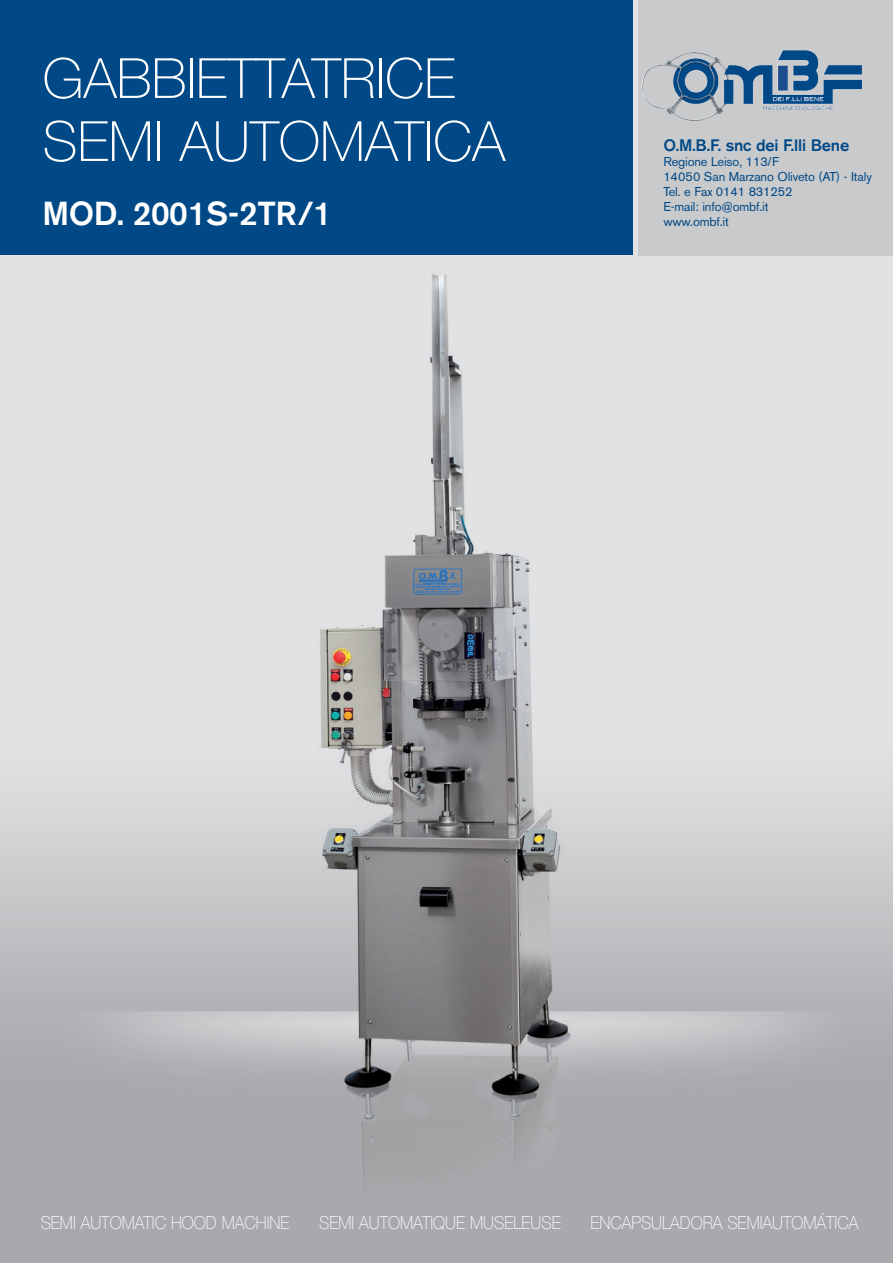
<style>
.page{position:relative;width:893px;height:1263px;background:#fff}
.page>*{position:absolute;margin:0;border:0;box-sizing:border-box;transform-origin:0 0}
.t1{font:100 55.5px/63px "Helvetica Neue";color:#fff}
.t2{font:500 33px "Akzidenz Grotesk BE";letter-spacing:-.01em;color:#fff}
.t3{font:100 18px "Helvetica Neue";color:#fff;scale:.9 1}
.t4{font:500 16.5px "Akzidenz Grotesk BE";letter-spacing:-.01em;color:#004986}
.t5{font:12.75px/15px "Akzidenz Grotesk BE";letter-spacing:-.01em;color:#004986}
</style>
<div class="page">
<img style="left:0;top:0;width:893px;height:1263px">
<div style="left:0;top:0;width:633px;height:255px;background:#004986"></div>
<div style="left:638px;top:0;width:255px;height:255px;background:#c9cacc"></div>
<img style="left:641px;top:52px;width:78px;height:34px">
<h1 class="t1" style="left:43px;top:52px;width:464px">GABBIETTATRICE<br>SEMI AUTOMATICA</h1>
<h2 class="t2" style="left:43px;top:202px;width:291px">MOD. 2001S-2TR/1</h2>
<p class="t4" style="left:663px;top:139px;width:187px">O.M.B.F. snc dei F.lli Bene</p>
<p class="t5" style="left:663px;top:155px;width:210px">Regione Leiso, 113/F<br>14050 San Marzano Oliveto (AT) - Italy<br>Tel. e Fax 0141 831252<br>E-mail: info@ombf.it<br>www.ombf.it</p>
<h3 class="t3" style="left:41px;top:1216px;width:278px">SEMI AUTOMATIC HOOD MACHINE</h3>
<h3 class="t3" style="left:319px;top:1216px;width:270px">SEMI AUTOMATIQUE MUSELEUSE</h3>
<h3 class="t3" style="left:590px;top:1216px;width:299px">ENCAPSULADORA SEMIAUTOMÁTICA</h3>
</div>
